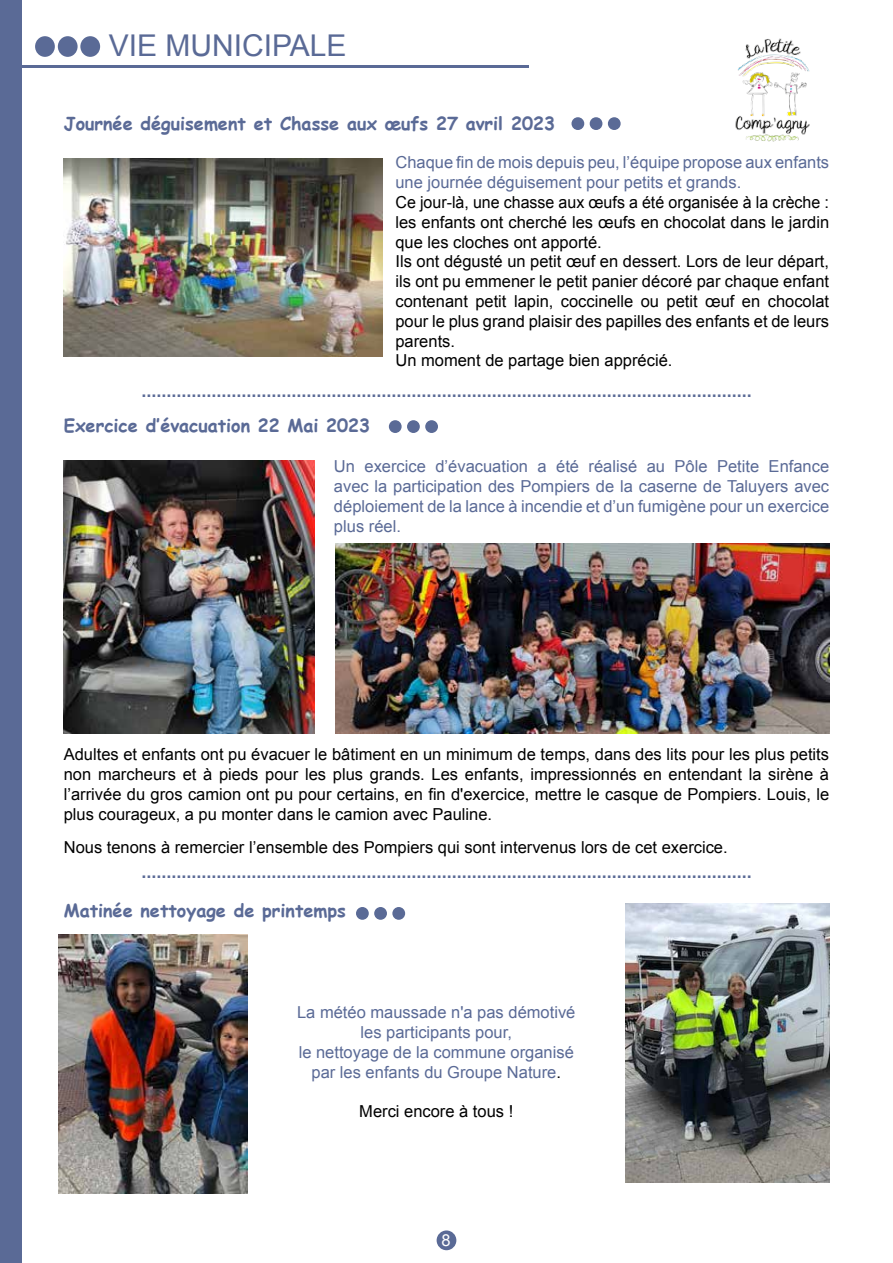
<style>
.page{position:relative;width:893px;height:1263px;background:#fff}
.page>*{position:absolute;margin:0;border:0;box-sizing:border-box;transform-origin:0 0}
.t1{font:30px "Arial";color:#5a6a96}
.t2{font:700 18px "Arial";color:#5a6a96}
.t3{font:700 18px "Comic Sans MS";color:#5a6a96}
.t4{font:16.5px/19.8px "Arial";color:#000}
.t5{font:16.5px/19.8px "Arial";color:#5a6a96}
.t6{font:16.5px "Arial";color:#fff}
.s1{color:#000}
</style>
<div class="page">
<div style="left:437px;top:1230px;width:19px;height:20px;background:#5a6a96;border-radius:50%"></div>
<hr style="left:0;top:66px;width:528px;height:2px;background:#5a6a96">
<div style="left:35px;top:36px;width:20px;height:21px;background:#5a6a96;border-radius:50%"></div>
<div style="left:58px;top:36px;width:20px;height:21px;background:#5a6a96;border-radius:50%"></div>
<div style="left:80px;top:36px;width:20px;height:21px;background:#5a6a96;border-radius:50%"></div>
<div style="left:390px;top:421px;width:11px;height:11px;background:#5a6a96;border-radius:50%"></div>
<div style="left:389px;top:420px;width:13px;height:13px;border:2px solid #5a6a96;border-radius:50%"></div>
<div style="left:426px;top:421px;width:11px;height:11px;background:#5a6a96;border-radius:50%"></div>
<div style="left:425px;top:420px;width:13px;height:13px;border:2px solid #5a6a96;border-radius:50%"></div>
<div style="left:408px;top:421px;width:11px;height:11px;background:#5a6a96;border-radius:50%"></div>
<div style="left:407px;top:420px;width:13px;height:13px;border:2px solid #5a6a96;border-radius:50%"></div>
<div style="left:0;top:0;width:21px;height:1263px;background:#5a6a96"></div>
<div style="left:572px;top:118px;width:11px;height:11px;background:#5a6a96;border-radius:50%"></div>
<div style="left:571px;top:117px;width:13px;height:13px;border:2px solid #5a6a96;border-radius:50%"></div>
<div style="left:609px;top:118px;width:11px;height:11px;background:#5a6a96;border-radius:50%"></div>
<div style="left:608px;top:117px;width:13px;height:13px;border:2px solid #5a6a96;border-radius:50%"></div>
<div style="left:590px;top:118px;width:12px;height:11px;background:#5a6a96;border-radius:50%"></div>
<div style="left:590px;top:117px;width:12px;height:13px;border:2px solid #5a6a96;border-radius:50%"></div>
<img style="left:64px;top:158px;width:319px;height:198px">
<img style="left:64px;top:461px;width:251px;height:272px">
<img style="left:735px;top:38px;width:75px;height:104px">
<img style="left:335px;top:543px;width:494px;height:190px">
<div style="left:357px;top:908px;width:11px;height:11px;background:#5a6a96;border-radius:50%"></div>
<div style="left:356px;top:907px;width:13px;height:13px;border:2px solid #5a6a96;border-radius:50%"></div>
<div style="left:393px;top:908px;width:11px;height:11px;background:#5a6a96;border-radius:50%"></div>
<div style="left:392px;top:907px;width:13px;height:13px;border:2px solid #5a6a96;border-radius:50%"></div>
<div style="left:375px;top:908px;width:11px;height:11px;background:#5a6a96;border-radius:50%"></div>
<div style="left:374px;top:907px;width:13px;height:13px;border:2px solid #5a6a96;border-radius:50%"></div>
<img style="left:58px;top:935px;width:189px;height:258px">
<img style="left:625px;top:903px;width:204px;height:279px">
<h1 class="t1" style="left:109px;top:26px;width:239px">VIE MUNICIPALE</h1>
<p class="t3" style="left:64px;top:110px;width:493px">Journée déguisement et Chasse aux œufs 27 avril 2023</p>
<p class="t5" style="left:395px;top:153px;width:435px">Chaque fin de mois depuis peu, l’équipe propose aux enfants une journée déguisement pour petits et grands.</p>
<p class="t4" style="left:395px;top:192px;width:435px">Ce jour-là, une chasse aux œufs a été organisée à la crèche : les enfants ont cherché les œufs en chocolat dans le jardin que les cloches ont apporté.<br>Ils ont dégusté un petit œuf en dessert. Lors de leur départ, ils ont pu emmener le petit panier décoré par chaque enfant contenant petit lapin, coccinelle ou petit œuf en chocolat pour le plus grand plaisir des papilles des enfants et de leurs parents.<br>Un moment de partage bien apprécié.</p>
<p class="t2" style="left:141px;top:379px;width:612px">..........................................................................................................................</p>
<p class="t3" style="left:64px;top:412px;width:308px">Exercice d’évacuation 22 Mai 2023</p>
<p class="t5" style="left:334px;top:457px;width:497px;text-align:justify">Un exercice d’évacuation a été réalisé au Pôle Petite Enfance avec la participation des Pompiers de la caserne de Taluyers avec déploiement de la lance à incendie et d’un fumigène pour un exercice plus réel.</p>
<p class="t4" style="left:64px;top:745px;width:767px;text-align:justify">Adultes et enfants ont pu évacuer le bâtiment en un minimum de temps, dans des lits pour les plus petits non marcheurs et à pieds pour les plus grands. Les enfants, impressionnés en entendant la sirène à l’arrivée du gros camion ont pu pour certains, en fin d'exercice, mettre le casque de Pompiers. Louis, le plus courageux, a pu monter dans le camion avec Pauline.</p>
<p class="t4" style="left:64px;top:838px;width:665px">Nous tenons à remercier l’ensemble des Pompiers qui sont intervenus lors de cet exercice.</p>
<p class="t2" style="left:141px;top:860px;width:612px">..........................................................................................................................</p>
<p class="t3" style="left:64px;top:897px;width:284px">Matinée nettoyage de printemps</p>
<p class="t5" style="left:297px;top:1003px;width:280px;text-align:center">La météo maussade n'a pas démotivé les participants pour,<br>le nettoyage de la commune organisé par les enfants du Groupe Nature<span class="s1">.</span></p>
<p class="t4" style="left:359px;top:1102px;width:156px">Merci encore à tous !</p>
<p class="t6" style="left:441px;top:1229px;width:11px">8</p>
</div>
